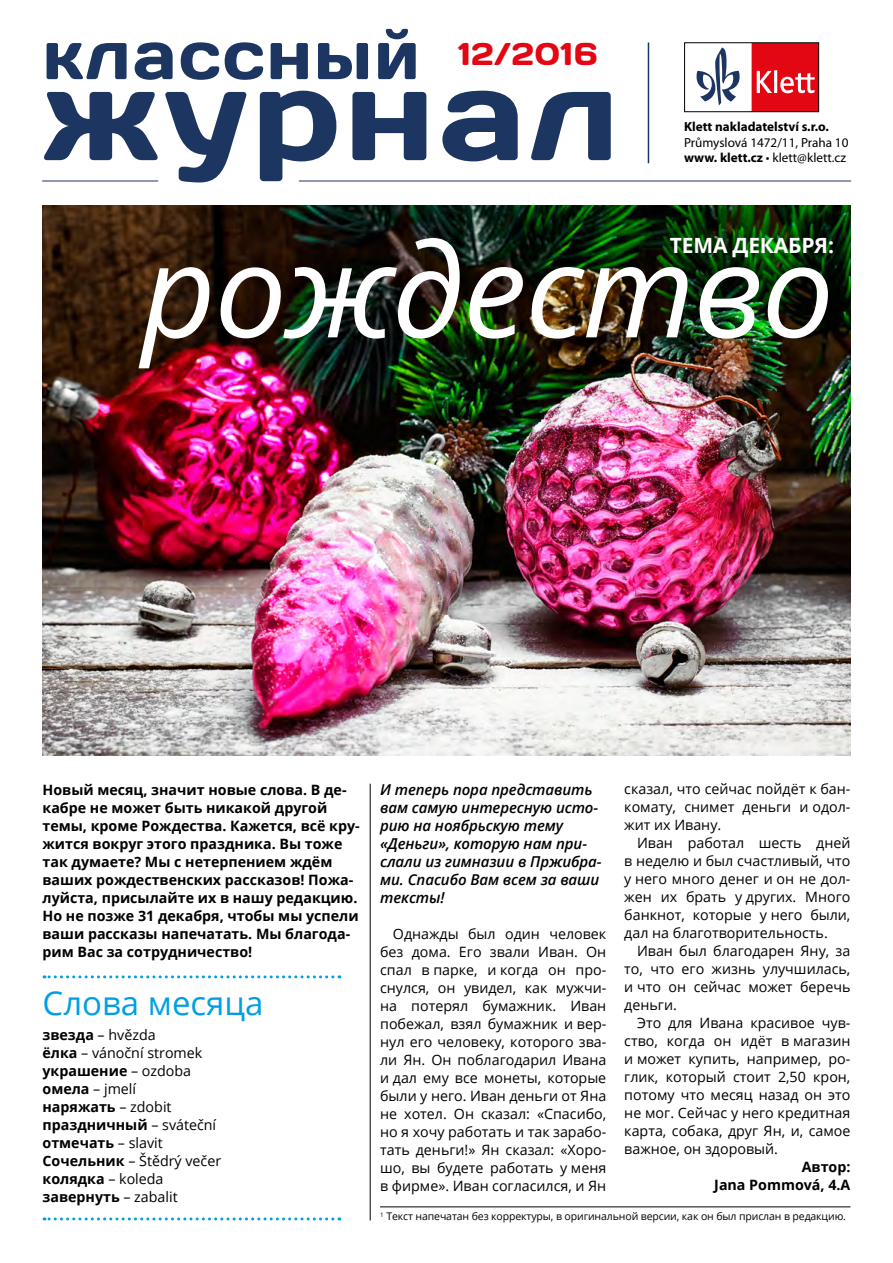
<style>
.page{position:relative;width:893px;height:1263px;background:#fff}
.page>*{position:absolute;margin:0;border:0;box-sizing:border-box;transform-origin:0 0}
.t1{font:italic 129px "Open Sans";letter-spacing:-.01em;color:#fff}
.t2{font:127.5px "Days";letter-spacing:.03em;color:#1d3661;scale:1.05 1}
.t3{font:67.5px "Days";letter-spacing:.03em;color:#1d3661}
.t4{font:33px "Open Sans";color:#009fe3}
.t5{font:31.5px "Days";letter-spacing:.03em;color:#e30613}
.t6{font:700 21px "Open Sans";letter-spacing:-.01em;color:#fff}
.t7{font:italic 600 15px/18px "Open Sans";letter-spacing:-.005em;color:#000}
.t8{font:14.25px/18px "Open Sans";color:#000;text-align:justify}
.t9{font:700 14.25px/18px "Open Sans";color:#000}
.t10{font:13.2px/15.9px "Myriad Pro";color:#000}
.t11{font:700 13.2px "Myriad Pro";color:#000}
.t12{font:10.5px "Open Sans";letter-spacing:-.01em;color:#000}
.s1{font-weight:700}
</style>
<div class="page">
<hr style="left:370px;top:784px;width:1px;height:436px;background:#000">
<hr style="left:648px;top:43px;width:1px;height:120px;background:#1d3661">
<hr style="left:299px;top:181px;width:552px;height:1px;background:#1d3661">
<hr style="left:43px;top:181px;width:115px;height:1px;background:#1d3661">
<div style="left:752px;top:43px;width:67px;height:69px;background:#e30613"></div>
<svg style="left:696px;top:45px;width:119px;height:65px"></svg>
<div style="left:684px;top:43px;width:135px;height:69px;border:1px solid #000"></div>
<img style="left:43px;top:205px;width:807px;height:551px">
<svg style="left:44px;top:1217px;width:289px;height:3px"></svg>
<svg style="left:44px;top:975px;width:289px;height:3px"></svg>
<hr style="left:380px;top:1206px;width:470px;height:1px;background:#000">
<h3 class="t3" style="left:43px;top:12px;width:379px">классный</h3>
<h2 class="t2" style="left:43px;top:34px;width:550px">журнал</h2>
<h3 class="t5" style="left:458px;top:34px;width:141px">12/2016</h3>
<p class="t11" style="left:684px;top:118px;width:146px">Klett nakladatelství s.r.o.</p>
<p class="t10" style="left:684px;top:134px;width:166px">Průmyslová 1472/11, Praha 10 <span class="s1">www. klett.cz</span> • klett@klett.cz</p>
<h1 class="t1" style="left:141px;top:202px;width:694px">рождество</h1>
<h3 class="t6" style="left:670px;top:230px;width:166px">ТЕМА ДЕКАБРЯ:</h3>
<p class="t9" style="left:43px;top:780px;width:319px">Новый месяц, значит новые слова. В де&shy;кабре не может быть никакой другой темы, кроме Рождества. Кажется, всё кру&shy;жится вокруг этого праздника. Вы тоже так думаете? Мы с нетерпением ждём ваших рождественских рассказов! Пожа&shy;луйста, присылайте их в нашу редакцию.<br>Но не позже 31 декабря, чтобы мы успели ваши рассказы напечатать. Мы благода&shy;рим Вас за сотрудничество!</p>
<h3 class="t4" style="left:43px;top:980px;width:223px">Слова месяца</h3>
<p class="t8" style="left:43px;top:1026px;width:180px;text-align:left"><span class="s1">звезда</span> – hvězda<br><span class="s1">ёлка</span> – vánoční stromek <span class="s1">украшение</span> – ozdoba <span class="s1">омела</span> – jmelí<br><span class="s1">наряжать</span> – zdobit <span class="s1">прaздничный</span> – sváteční <span class="s1">отмечать</span> – slavit<br><span class="s1">Сочельник</span> – Štědrý večer <span class="s1">колядка</span> – koleda <span class="s1">завернуть</span> – zabalit</p>
<p class="t7" style="left:380px;top:780px;width:223px">И теперь пора представить вам самую интересную исто&shy;рию на ноябрьскую тему «Деньги», которую нам при&shy;слали из гимназии в Пржибра&shy;ми. Спасибо Вам всем за ваши тексты!</p>
<p class="t8" style="left:380px;top:924px;width:228px;text-indent:13px">Однажды был один человек без дома. Его звали Иван. Он спал в парке, и когда он про&shy;снулся, он увидел, как мужчи&shy;на потерял бумажник. Иван побежал, взял бумажник и вер&shy;нул его человеку, которого зва&shy;ли Ян. Он поблагодарил Ивана и дал ему все монеты, которые были у него. Иван деньги от Яна не хотел. Он сказал: «Спасибо, но я хочу работать и так зарабо&shy;тать деньги!» Ян сказал: «Хоро&shy;шо, вы будете работать у меня в фирме». Иван согласился, и Ян</p>
<p class="t8" style="left:624px;top:780px;width:228px">сказал, что сейчас пойдёт к бан&shy;комату, снимет деньги и одол&shy;жит их Ивану.</p>
<p class="t8" style="left:624px;top:834px;width:228px;text-indent:13px">Иван работал шесть дней в неделю и был счастливый, что у него много денег и он не дол&shy;жен их брать у других. Много банкнот, которые у него были, дал на благотворительность.</p>
<p class="t8" style="left:624px;top:942px;width:228px;text-indent:13px">Иван был благодарен Яну, за то, что его жизнь улучшилась, и что он сейчас может беречь деньги.</p>
<p class="t8" style="left:624px;top:1013px;width:228px;text-indent:13px">Это для Ивана красивое чув&shy;ство, когда он идёт в магазин и может купить, например, ро&shy;глик, который стоит 2,50 крон, потому что месяц назад он это не мог. Сейчас у него кредитная карта, собака, друг Ян, и, самое важное, он здоровый.</p>
<p class="t9" style="left:714px;top:1157px;width:138px;text-align:right">Автор:<br>Jana Pommová, 4.A</p>
<p class="t12" style="left:380px;top:1209px;width:467px"><sup>1</sup> Текст напечатан без корректуры, в оригинальной версии, как он был прислан в редакцию.</p>
</div>
